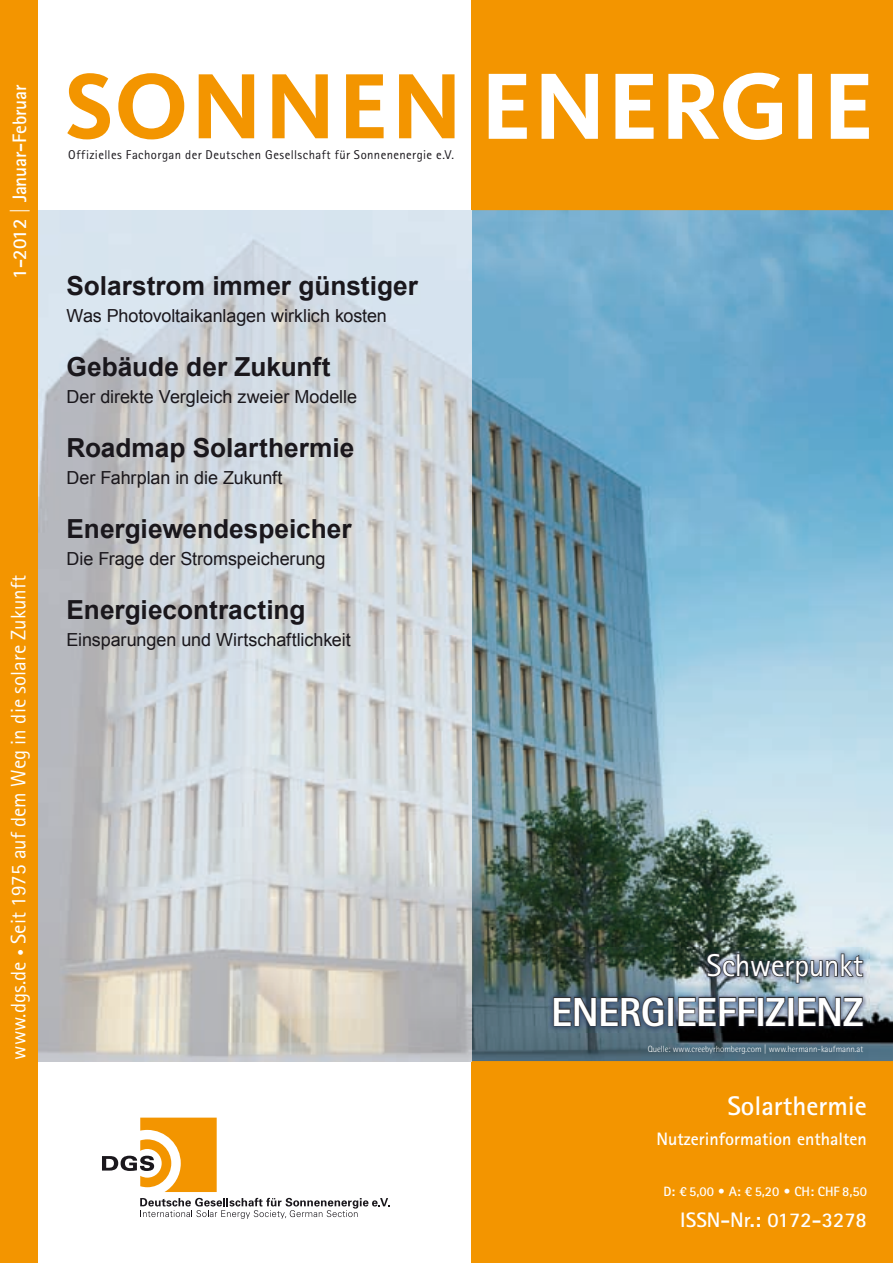
<style>
.page{position:relative;width:893px;height:1263px;background:#fff}
.page>*{position:absolute;margin:0;border:0;box-sizing:border-box;transform-origin:0 0}
.t1{font:800 40.5px "Rotis Sans Serif Std";letter-spacing:-.01em;color:#fff}
.t2{font:31.5px "Rotis Sans Serif Std";letter-spacing:-.01em;color:#fff}
.t3{font:700 27px "Rotis Sans Serif Std";color:#fff}
.t4{font:700 26.25px "Arial";color:#1a171c}
.t5{font:21px "Rotis Sans Serif Std";color:#fff}
.t6{font:700 21px "Rotis Sans Serif Std";color:#fff}
.t7{font:700 19.5px "Rotis Sans Serif Std";letter-spacing:-.01em;color:#fff}
.t8{font:18px "Arial";letter-spacing:-.005em;color:#1a171c}
.t9{font:700 18px "Rotis Sans Serif Std";color:#fff}
.t10{font:700 13.5px "Rotis Sans Serif Std";color:#fff}
.t11{font:12.75px "Rotis Sans Serif Std";letter-spacing:.03em;color:#1a171c}
.t12{font:300 9px "Rotis Semi Sans Std";color:#fff}
.s1{font-weight:700;font-size:13.5px}
</style>
<div class="page">
<svg style="left:102px;top:1117px;width:115px;height:75px"></svg>
<svg style="left:140px;top:1198px;width:249px;height:21px"></svg>
<div style="left:472px;top:0;width:421px;height:1263px;background:#f39500"></div>
<img style="left:472px;top:210px;width:421px;height:851px">
<img style="left:38px;top:210px;width:434px;height:851px">
<div style="left:0;top:0;width:38px;height:1263px;background:#f39500"></div>
<svg style="left:489px;top:73px;width:380px;height:67px"></svg>
<svg style="left:67px;top:73px;width:388px;height:66px"></svg>
<img style="left:548px;top:948px;width:321px;height:84px">
<img style="left:706px;top:952px;width:158px;height:34px">
<svg style="left:553px;top:995px;width:112px;height:32px;background:#3b4b5e"></svg>
<div style="left:668px;top:997px;width:6px;height:29px;border:2px solid #343436"></div>
<svg style="left:677px;top:996px;width:79px;height:31px;background:#485161"></svg>
<div style="left:757px;top:997px;width:7px;height:29px;border:2px solid #343436"></div>
<svg style="left:765px;top:996px;width:22px;height:31px"></svg>
<div style="left:788px;top:997px;width:6px;height:29px;border:2px solid #343436"></div>
<svg style="left:797px;top:996px;width:67px;height:31px;background:#484f5d"></svg>
<p class="t7" style="left:7px;top:279px;width:195px;rotate:-90deg">1-2012 | Januar-Februar</p>
<p class="t5" style="left:6px;top:1059px;width:486px;rotate:-90deg">www.dgs.de <span class="s1">•</span> Seit 1975 auf dem Weg in die solare Zukunft</p>
<p class="t11" style="left:68px;top:147px;width:387px">Offizielles Fachorgan der Deutschen gesellschaft für Sonnenenergie e.V.</p>
<h3 class="t4" style="left:67px;top:269px;width:353px">Solarstrom immer günstiger</h3>
<p class="t8" style="left:67px;top:304px;width:322px">Was Photovoltaikanlagen wirklich kosten</p>
<h3 class="t4" style="left:67px;top:350px;width:266px">Gebäude der Zukunft</h3>
<p class="t8" style="left:67px;top:385px;width:292px">Der direkte Vergleich zweier Modelle</p>
<h3 class="t4" style="left:67px;top:431px;width:289px">Roadmap Solarthermie</h3>
<p class="t8" style="left:67px;top:466px;width:218px">Der Fahrplan in die Zukunft</p>
<h3 class="t4" style="left:67px;top:512px;width:287px">Energiewendespeicher</h3>
<p class="t8" style="left:67px;top:547px;width:260px">Die Frage der Stromspeicherung</p>
<h3 class="t4" style="left:67px;top:593px;width:241px">Energiecontracting</h3>
<p class="t8" style="left:67px;top:628px;width:286px">Einsparungen und Wirtschaftlichkeit</p>
<h2 class="t2" style="left:706px;top:947px;width:158px">Schwerpunkt</h2>
<h1 class="t1" style="left:551px;top:986px;width:314px">ENERGIEEFFIZIENZ</h1>
<p class="t12" style="left:648px;top:1043px;width:217px">Quelle: www.creebyrhomberg.com | www.hermann-kaufmann.at</p>
<h3 class="t3" style="left:727px;top:1089px;width:141px">Solarthermie</h3>
<p class="t9" style="left:656px;top:1127px;width:212px">Nutzerinformation enthalten</p>
<p class="t10" style="left:663px;top:1182px;width:205px">D: € 5,00 • A: € 5,20 • CH: CHF 8,50</p>
<p class="t6" style="left:680px;top:1207px;width:188px">ISSN-Nr.: 0172-3278</p>
</div>
